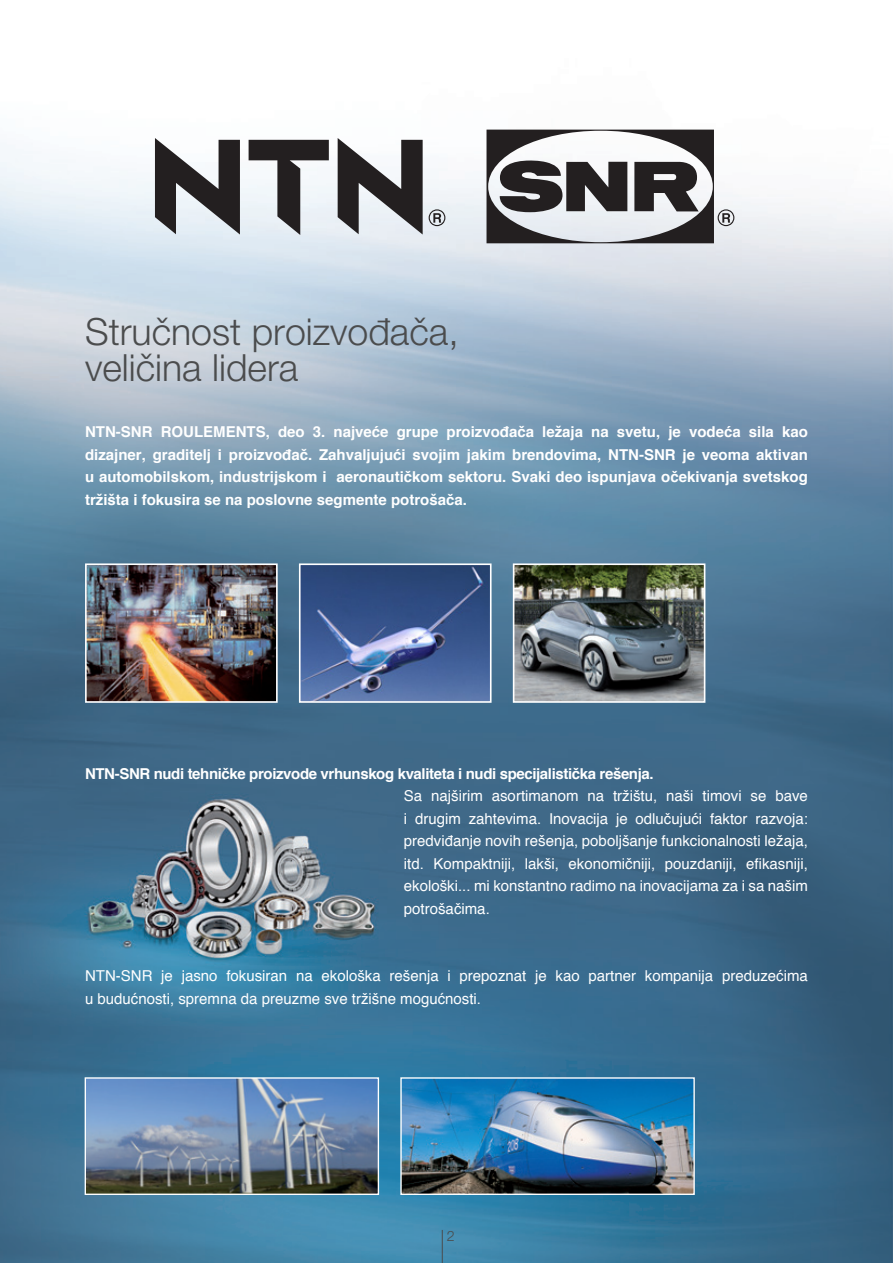
<style>
.page{position:relative;width:893px;height:1263px;background:#fff}
.page>*{position:absolute;margin:0;border:0;box-sizing:border-box;transform-origin:0 0}
.t1{font:300 37.5px "Helvetica Neue CELT";color:#4b4c4d}
.t2{font:15px/22.5px "Helvetica";color:#fff;text-align:justify}
.t3{font:700 15px/22.5px "Helvetica";letter-spacing:-.025em;color:#fff;text-align:justify}
.t4{font:300 14.25px "Helvetica Neue CELT";color:#4b4c4d}
</style>
<div class="page">
<img style="left:0;top:129px;width:893px;height:1134px">
<hr style="left:442px;top:1230px;width:1px;height:33px;background:#4b4c4d">
<img style="left:84px;top:563px;width:194px;height:141px">
<img style="left:298px;top:563px;width:194px;height:141px">
<img style="left:512px;top:563px;width:194px;height:141px">
<svg style="left:84px;top:1076px;width:296px;height:120px"></svg>
<img style="left:400px;top:1076px;width:295px;height:120px">
<svg style="left:155px;top:138px;width:85px;height:97px"></svg>
<svg style="left:249px;top:140px;width:80px;height:95px"></svg>
<svg style="left:338px;top:138px;width:85px;height:97px"></svg>
<svg style="left:429px;top:209px;width:16px;height:17px"></svg>
<svg style="left:486px;top:130px;width:248px;height:113px"></svg>
<p class="t1" style="left:85px;top:309px;width:375px">Stručnost proizvođača,</p>
<p class="t1" style="left:85px;top:345px;width:215px">veličina lidera</p>
<p class="t3" style="left:85px;top:421px;width:724px">NTN-SNR ROULEMENTS, deo 3. najveće grupe proizvođača ležaja na svetu, je vodeća sila kao dizajner, graditelj i proizvođač. Zahvaljujući svojim jakim brendovima, NTN-SNR je veoma aktivan u automobilskom, industrijskom i aeronautičkom sektoru. Svaki deo ispunjava očekivanja svetskog tržišta i fokusira se na poslovne segmente potrošača.</p>
<p class="t3" style="left:85px;top:762px;width:570px">NTN-SNR nudi tehničke proizvode vrhunskog kvaliteta i nudi specijalistička rešenja.</p>
<p class="t2" style="left:404px;top:785px;width:405px">Sa najširim asortimanom na tržištu, naši timovi se bave i drugim zahtevima. Inovacija je odlučujući faktor razvoja: predviđanje novih rešenja, poboljšanje funkcionalnosti ležaja, itd. Kompaktniji, lakši, ekonomičniji, pouzdaniji, efikasniji, ekološki... mi konstantno radimo na inovacijama za i sa našim potrošačima.</p>
<p class="t2" style="left:85px;top:965px;width:724px">NTN-SNR je jasno fokusiran na ekološka rešenja i prepoznat je kao partner kompanija preduzećima u budućnosti, spremna da preuzme sve tržišne mogućnosti.</p>
<p class="t4" style="left:447px;top:1227px;width:9px">2</p>
</div>
